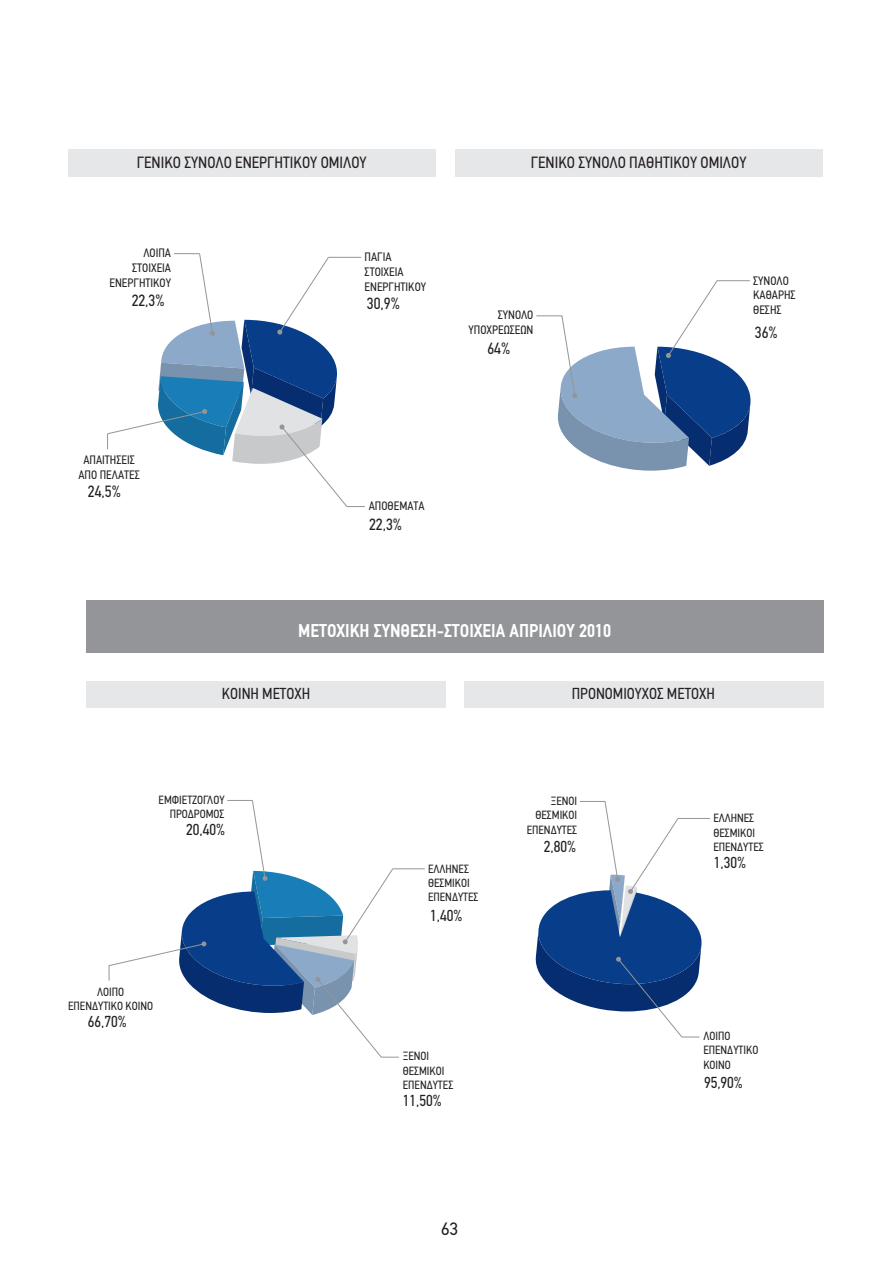
<style>
.page{position:relative;width:896px;height:1266px;background:#fff}
.page>*{position:absolute;margin:0;border:0;box-sizing:border-box;transform-origin:0 0}
.t1{font:700 18.6px "PF Din Text Condensed";color:#fff}
.t2{font:18px "PF Din Text";color:#231f20}
.t3{font:16.35px "PF Din Text Condensed";color:#231f20}
.t4{font:16.05px "PF Din Text Condensed";color:#231f20}
.t5{font:12.3px/14.7px "PF Din Text Condensed";color:#231f20;text-align:right}
.t6{font:12px/14.4px "PF Din Text Condensed";color:#231f20}
</style>
<div class="page">
<div style="left:455px;top:149px;width:367px;height:28px;background:#e6e7e9"></div>
<div style="left:68px;top:149px;width:367px;height:28px;background:#e6e7e9"></div>
<svg style="left:536px;top:280px;width:215px;height:190px"></svg>
<svg style="left:107px;top:253px;width:258px;height:254px"></svg>
<div style="left:464px;top:681px;width:359px;height:26px;background:#e6e7e9"></div>
<div style="left:86px;top:681px;width:359px;height:26px;background:#e6e7e9"></div>
<div style="left:86px;top:600px;width:737px;height:53px;background:#939598"></div>
<hr style="left:392px;top:868px;width:32px;height:1px;background:#939598">
<svg style="left:109px;top:800px;width:290px;height:257px"></svg>
<svg style="left:535px;top:801px;width:175px;height:236px"></svg>
<h3 class="t3" style="left:137px;top:153px;width:231px">ΓΕΝΙΚΟ ΣΥΝΟΛΟ ΕΝΕΡΓΗΤΙΚΟΥ ΟΜΙΛΟΥ</h3>
<h3 class="t3" style="left:530px;top:153px;width:217px">ΓΕΝΙΚΟ ΣΥΝΟΛΟ ΠΑΘΗΤΙΚΟΥ ΟΜΙΛΟΥ</h3>
<p class="t5" style="left:109px;top:245px;width:63px">ΛΟΙΠΑ<br>ΣΤΟΙΧΕΙΑ<br>ΕΝΕΡΓΗΤΙΚΟΥ</p>
<p class="t5" style="left:364px;top:250px;width:63px;text-align:left">ΠΑΓΙΑ<br>ΣΤΟΙΧΕΙΑ<br>ΕΝΕΡΓΗΤΙΚΟΥ</p>
<h3 class="t3" style="left:132px;top:291px;width:34px">22,3%</h3>
<h3 class="t3" style="left:367px;top:294px;width:34px">30,9%</h3>
<p class="t5" style="left:468px;top:308px;width:66px">ΣΥΝΟΛΟ<br>ΥΠΟΧΡΕΩΣΕΩΝ</p>
<h3 class="t3" style="left:487px;top:339px;width:24px">64%</h3>
<p class="t5" style="left:753px;top:273px;width:44px;text-align:left">ΣΥΝΟΛΟ<br>ΚΑΘΑΡΗΣ<br>ΘΕΣΗΣ</p>
<h3 class="t3" style="left:754px;top:323px;width:24px">36%</h3>
<p class="t5" style="left:78px;top:453px;width:63px;text-align:center">ΑΠΑΙΤΗΣΕΙΣ<br>ΑΠΟ ΠΕΛΑΤΕΣ</p>
<h3 class="t3" style="left:88px;top:482px;width:34px">24,5%</h3>
<p class="t5" style="left:369px;top:498px;width:57px">ΑΠΟΘΕΜΑΤΑ</p>
<h3 class="t3" style="left:369px;top:515px;width:34px">22,3%</h3>
<h1 class="t1" style="left:298px;top:619px;width:314px">ΜΕΤΟΧΙΚΗ ΣΥΝΘΕΣΗ-ΣΤΟΙΧΕΙΑ ΑΠΡΙΛΙΟΥ 2010</h1>
<h3 class="t4" style="left:222px;top:684px;width:90px">ΚΟΙΝΗ ΜΕΤΟΧΗ</h3>
<h3 class="t4" style="left:571px;top:684px;width:145px">ΠΡΟΝΟΜΙΟΥΧΟΣ ΜΕΤΟΧΗ</h3>
<p class="t6" style="left:159px;top:792px;width:67px;text-align:right">ΕΜΦΙΕΤΖΟΓΛΟΥ<br>ΠΡΟΔΡΟΜΟΣ</p>
<h3 class="t4" style="left:186px;top:820px;width:40px">20,40%</h3>
<p class="t6" style="left:68px;top:984px;width:86px;text-align:center">ΛΟΙΠΟ<br>ΕΠΕΝΔΥΤΙΚΟ ΚΟΙΝΟ</p>
<h3 class="t4" style="left:88px;top:1012px;width:40px">66,70%</h3>
<p class="t6" style="left:428px;top:861px;width:52px">ΕΛΛΗΝΕΣ<br>ΘΕΣΜΙΚΟΙ<br>ΕΠΕΝΔΥΤΕΣ</p>
<h3 class="t4" style="left:430px;top:906px;width:34px">1,40%</h3>
<p class="t6" style="left:526px;top:793px;width:52px;text-align:right">ΞΕΝΟΙ<br>ΘΕΣΜΙΚΟΙ<br>ΕΠΕΝΔΥΤΕΣ</p>
<h3 class="t4" style="left:544px;top:837px;width:34px">2,80%</h3>
<p class="t6" style="left:402px;top:1048px;width:52px">ΞΕΝΟΙ<br>ΘΕΣΜΙΚΟΙ<br>ΕΠΕΝΔΥΤΕΣ</p>
<h3 class="t4" style="left:403px;top:1091px;width:40px">11,50%</h3>
<h2 class="t2" style="left:441px;top:1217px;width:18px">63</h2>
<p class="t6" style="left:713px;top:811px;width:52px">ΕΛΛΗΝΕΣ<br>ΘΕΣΜΙΚΟΙ<br>ΕΠΕΝΔΥΤΕΣ</p>
<h3 class="t4" style="left:713px;top:853px;width:34px">1,30%</h3>
<p class="t6" style="left:703px;top:1028px;width:56px">ΛΟΙΠΟ<br>ΕΠΕΝΔΥΤΙΚΟ<br>ΚΟΙΝΟ</p>
<h3 class="t4" style="left:703px;top:1072px;width:40px">95,90%</h3>
</div>
